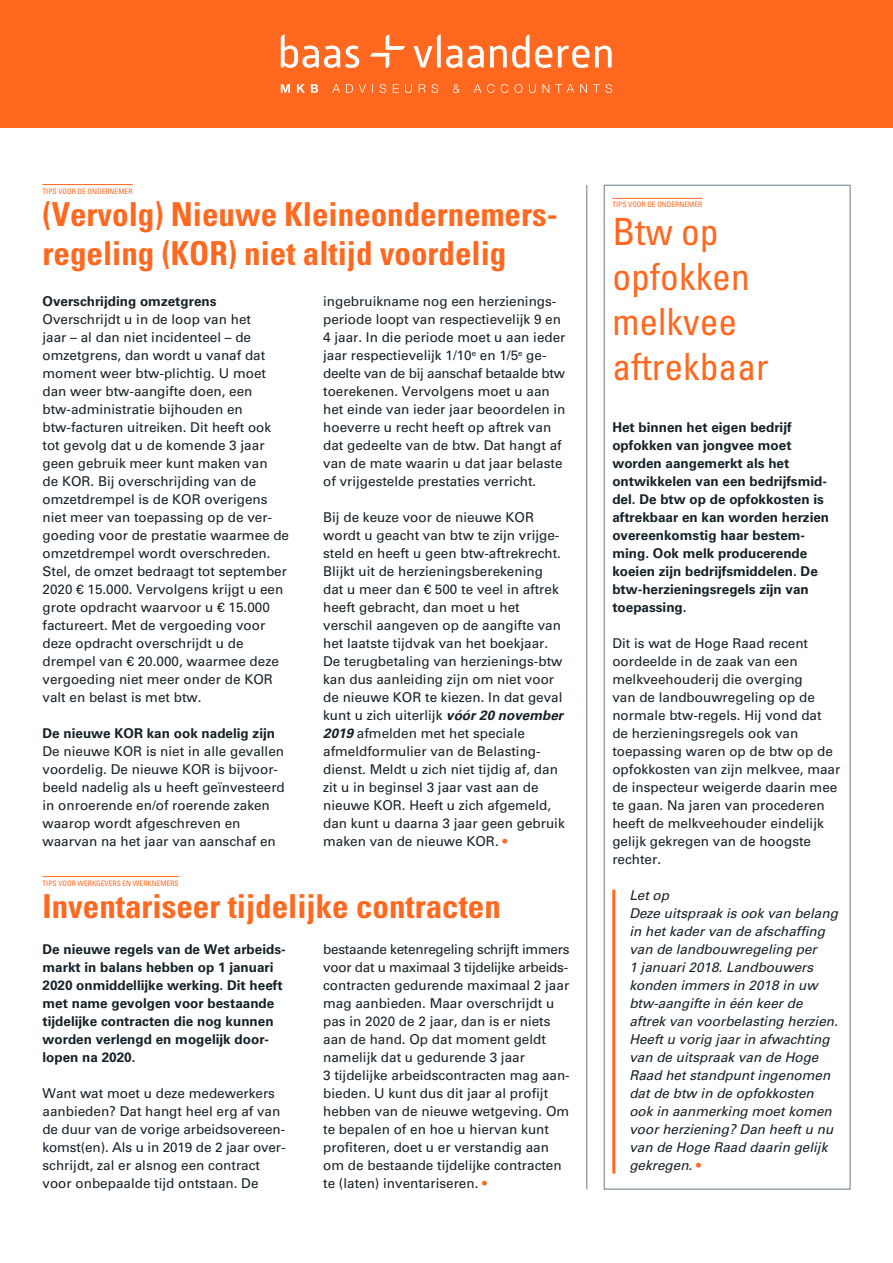
<style>
.page{position:relative;width:893px;height:1263px;background:#fff}
.page>*{position:absolute;margin:0;border:0;box-sizing:border-box;transform-origin:0 0}
.t1{font:condensed 37.5px/45px "Univers LT Std";color:#ff681e}
.t2{font:700 condensed 33px/39.6px "Univers LT Std";color:#ff681e}
.t3{font:13.5px/18px "Univers LT Std";color:#152128}
.t4{font:700 13.5px/18px "Univers LT Std";color:#152128}
.t5{font:italic 13.5px/18px "Univers LT Std";color:#152128}
.t6{font:condensed 7.5px "Univers LT Std";color:#ff681e}
.s1{font-weight:700;font-style:italic}
.s2{color:#ff681e}
.s3{font-style:normal;color:#ff681e}
</style>
<div class="page">
<div style="left:0;top:0;width:893px;height:128px;background:#ff681e"></div>
<svg style="left:281px;top:84px;width:331px;height:9px"></svg>
<svg style="left:281px;top:35px;width:78px;height:33px"></svg>
<svg style="left:413px;top:35px;width:199px;height:33px"></svg>
<svg style="left:370px;top:35px;width:35px;height:33px"></svg>
<div style="left:604px;top:185px;width:246px;height:1004px;border:1px solid #697b87"></div>
<hr style="left:43px;top:184px;width:90px;height:1px;background:#ff681e">
<hr style="left:586px;top:185px;width:1px;height:1004px;background:#697b87">
<hr style="left:612px;top:198px;width:90px;height:1px;background:#ff681e">
<hr style="left:612px;top:890px;width:3px;height:283px;background:#ff681e">
<hr style="left:43px;top:876px;width:136px;height:1px;background:#ff681e">
<p class="t6" style="left:43px;top:186px;width:92px">TIPS VOOR DE ONDERNEMER</p>
<h2 class="t2" style="left:43px;top:194px;width:517px">(Vervolg) Nieuwe Kleineondernemers&shy;regeling (KOR) niet altijd voordelig</h2>
<p class="t6" style="left:612px;top:200px;width:92px">TIPS VOOR DE ONDERNEMER</p>
<h1 class="t1" style="left:612px;top:208px;width:158px">Btw op opfokken melkvee aftrekbaar</h1>
<p class="t3" style="left:323px;top:292px;width:244px">ingebruikname nog een herzienings&shy;periode loopt van respectievelijk 9 en 4 jaar. In die periode moet u aan ieder jaar respectievelijk 1/10<sup>e</sup> en 1/5<sup>e</sup> ge&shy;deelte van de bij aanschaf betaalde btw toerekenen. Vervolgens moet u aan het einde van ieder jaar beoordelen in hoeverre u recht heeft op aftrek van dat gedeelte van de btw. Dat hangt af van de mate waarin u dat jaar belaste of vrijgestelde prestaties verricht.</p>
<p class="t3" style="left:323px;top:508px;width:243px">Bij de keuze voor de nieuwe KOR wordt u geacht van btw te zijn vrijge&shy;steld en heeft u geen btw-aftrekrecht.<br>Blijkt uit de herzieningsberekening dat u meer dan € 500 te veel in aftrek heeft gebracht, dan moet u het verschil aangeven op de aangifte van het laatste tijdvak van het boekjaar.<br>De terugbetaling van herzienings-btw kan dus aanleiding zijn om niet voor de nieuwe KOR te kiezen. In dat geval kunt u zich uiterlijk <span class="s1">vóór 20 november 2019</span> afmelden met het speciale afmeldformulier van de Belasting&shy;dienst. Meldt u zich niet tijdig af, dan zit u in beginsel 3 jaar vast aan de nieuwe KOR. Heeft u zich afgemeld, dan kunt u daarna 3 jaar geen gebruik maken van de nieuwe KOR. <span class="s2">•</span></p>
<p class="t4" style="left:43px;top:292px;width:176px">Overschrijding omzetgrens</p>
<p class="t3" style="left:43px;top:310px;width:248px">Overschrijdt u in de loop van het<br>jaar – al dan niet incidenteel – de omzetgrens, dan wordt u vanaf dat moment weer btw-plichtig. U moet dan weer btw-aangifte doen, een btw-administratie bijhouden en btw-facturen uitreiken. Dit heeft ook tot gevolg dat u de komende 3 jaar geen gebruik meer kunt maken van<br>de KOR. Bij overschrijding van de omzetdrempel is de KOR overigens niet meer van toepassing op de ver&shy;goeding voor de prestatie waarmee de omzetdrempel wordt overschreden.<br>Stel, de omzet bedraagt tot september 2020 € 15.000. Vervolgens krijgt u een grote opdracht waarvoor u € 15.000 factureert. Met de vergoeding voor deze opdracht overschrijdt u de drempel van € 20.000, waarmee deze vergoeding niet meer onder de KOR valt en belast is met btw.</p>
<p class="t4" style="left:43px;top:724px;width:234px">De nieuwe KOR kan ook nadelig zijn</p>
<p class="t3" style="left:43px;top:742px;width:244px">De nieuwe KOR is niet in alle gevallen voordelig. De nieuwe KOR is bijvoor&shy;beeld nadelig als u heeft geïnvesteerd in onroerende en/of roerende zaken waarop wordt afgeschreven en waarvan na het jaar van aanschaf en</p>
<p class="t4" style="left:612px;top:418px;width:218px">Het binnen het eigen bedrijf opfokken van jongvee moet worden aangemerkt als het ontwikkelen van een bedrijfsmid&shy;del. De btw op de opfokkosten is aftrekbaar en kan worden herzien overeenkomstig haar bestem&shy;ming. Ook melk producerende koeien zijn bedrijfsmiddelen. De btw-herzieningsregels zijn van toepassing.</p>
<p class="t3" style="left:612px;top:634px;width:230px">Dit is wat de Hoge Raad recent oordeelde in de zaak van een melkveehouderij die overging<br>van de landbouwregeling op de normale btw-regels. Hij vond dat de herzieningsregels ook van toepassing waren op de btw op de opfokkosten van zijn melkvee, maar de inspecteur weigerde daarin mee te gaan. Na jaren van procederen heeft de melkveehouder eindelijk gelijk gekregen van de hoogste rechter.</p>
<p class="t5" style="left:629px;top:886px;width:210px">Let op<br>Deze uitspraak is ook van belang in het kader van de afschaffing van de landbouwregeling per<br>1 januari 2018. Landbouwers konden immers in 2018 in uw btw-aangifte in één keer de aftrek van voorbelasting herzien.<br>Heeft u vorig jaar in afwachting van de uitspraak van de Hoge<br>Raad het standpunt ingenomen dat de btw in de opfokkosten ook in aanmerking moet komen voor herziening? Dan heeft u nu van de Hoge Raad daarin gelijk gekregen. <span class="s3">•</span></p>
<p class="t6" style="left:43px;top:878px;width:138px">TIPS VOOR WERKGEVERS EN WERKNEMERS</p>
<h2 class="t2" style="left:43px;top:886px;width:460px">Inventariseer tijdelijke contracten</h2>
<p class="t3" style="left:323px;top:940px;width:248px">bestaande ketenregeling schrijft immers voor dat u maximaal 3 tijdelijke arbeids&shy;contracten gedurende maximaal 2 jaar mag aanbieden. Maar overschrijdt u pas in 2020 de 2 jaar, dan is er niets aan de hand. Op dat moment geldt namelijk dat u gedurende 3 jaar<br>3 tijdelijke arbeidscontracten mag aan&shy;bieden. U kunt dus dit jaar al profijt hebben van de nieuwe wetgeving. Om te bepalen of en hoe u hiervan kunt profiteren, doet u er verstandig aan om de bestaande tijdelijke contracten te (laten) inventariseren. <span class="s2">•</span></p>
<p class="t4" style="left:43px;top:940px;width:245px">De nieuwe regels van de Wet arbeids&shy;markt in balans hebben op 1 januari<br>2020 onmiddellijke werking. Dit heeft met name gevolgen voor bestaande tijdelijke contracten die nog kunnen worden verlengd en mogelijk door&shy;lopen na 2020.</p>
<p class="t3" style="left:43px;top:1084px;width:245px">Want wat moet u deze medewerkers aanbieden? Dat hangt heel erg af van de duur van de vorige arbeidsovereen&shy;komst(en). Als u in 2019 de 2 jaar over&shy;schrijdt, zal er alsnog een contract voor onbepaalde tijd ontstaan. De</p>
</div>
